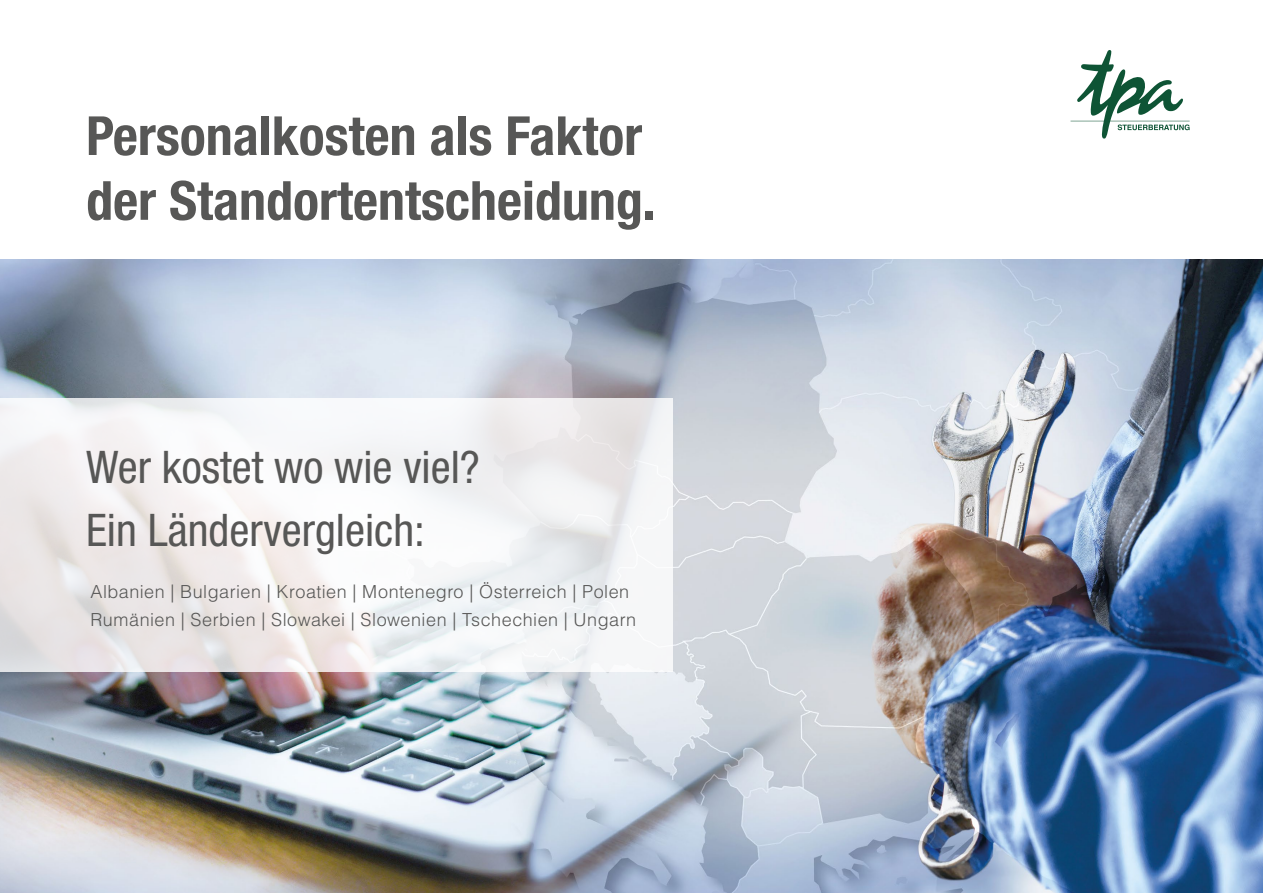
<style>
.page{position:relative;width:1263px;height:893px;background:#fff}
.page>*{position:absolute;margin:0;border:0;box-sizing:border-box;transform-origin:0 0}
.t1{font:700 condensed 54px/64.8px "Helvetica Neue LT Pro";color:#575756}
.t2{font:condensed 45px/62.6px "Helvetica Neue LT Pro";color:#575756}
.t3{font:300 18px/28.5px "Helvetica LT Std";letter-spacing:.025em;color:#575756}
</style>
<div class="page">
<img style="left:0;top:259px;width:1263px;height:634px">
<svg style="left:1070px;top:50px;width:119px;height:89px"></svg>
<svg style="left:0;top:399px;width:673px;height:273px;fill:#f3f2f3"></svg>
<h1 class="t1" style="left:86px;top:104px;width:571px">Personalkosten als Faktor der Standortentscheidung.</h1>
<h2 class="t2" style="left:86px;top:435px;width:395px">Wer kostet wo wie viel?<br>Ein Ländervergleich:</h2>
<p class="t3" style="left:90px;top:577px;width:547px">Albanien | Bulgarien | Kroatien | Montenegro | Österreich | Polen<br>Rumänien | Serbien | Slowakei | Slowenien | Tschechien | Ungarn</p>
</div>
